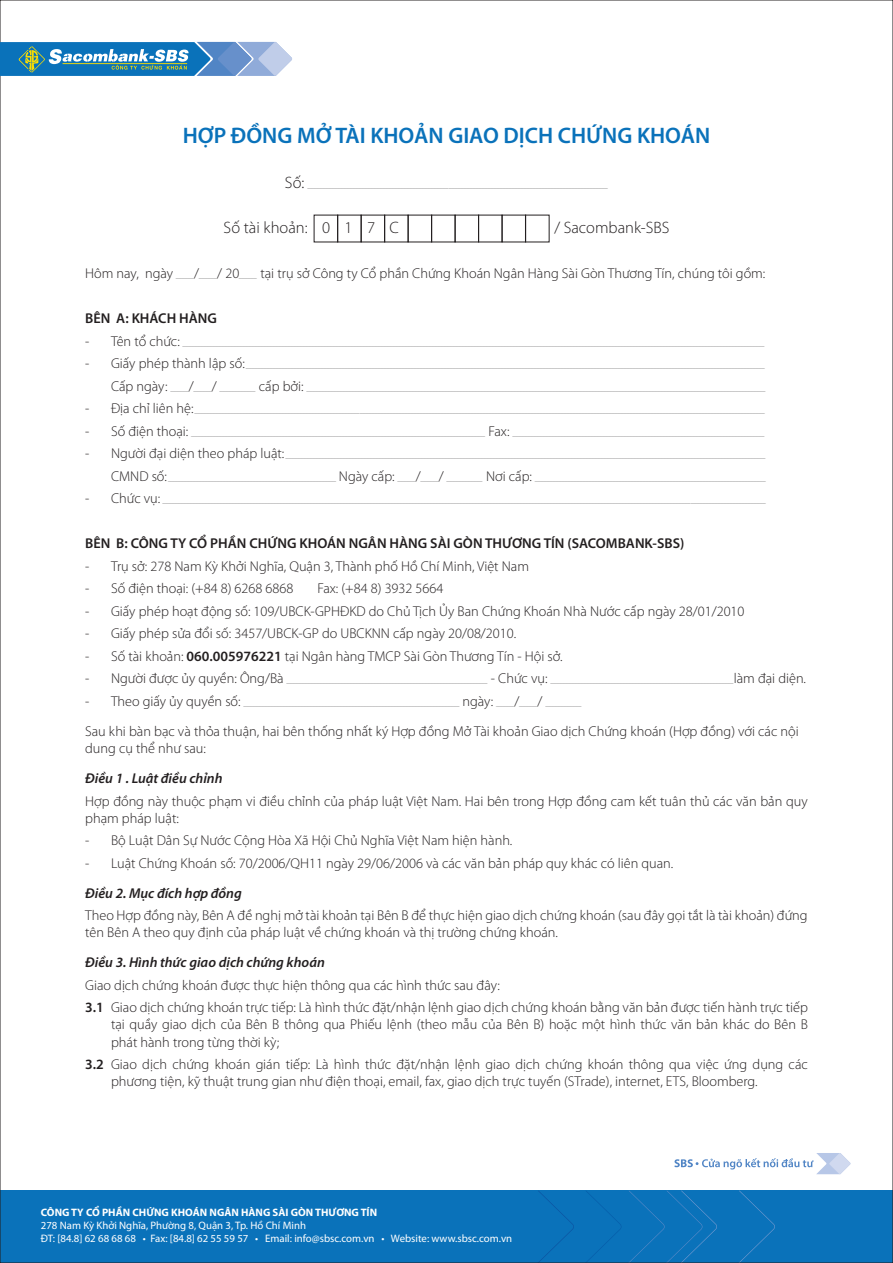
<style>
.page{position:relative;width:893px;height:1263px;background:#fff}
.page>*{position:absolute;margin:0;border:0;box-sizing:border-box;transform-origin:0 0}
.t1{font:600 22.5px "Myriad Pro";color:#0a72ba}
.t2{font:300 16.5px "Myriad Pro";color:#231f20}
.t3{font:300 14.25px/17.1px "Myriad Pro";color:#231f20}
.t4{font:600 14.25px "Myriad Pro";color:#231f20}
.t5{font:italic 600 14.25px "Myriad Pro";color:#231f20}
.t6{font:10.8px/12.9px "Myriad Pro";color:#fff}
.t7{font:700 10.8px "Myriad Pro";color:#fff}
.t8{font:italic 300 6px "Myriad Pro";color:#5c5b5c}
.s1{font-weight:600}
</style>
<div class="page">
<div style="left:0;top:1191px;width:893px;height:72px;background:#0a72ba"></div>
<svg style="left:674px;top:1153px;width:177px;height:21px"></svg>
<svg style="left:538px;top:1191px;width:36px;height:70px"></svg>
<svg style="left:586px;top:1191px;width:35px;height:70px"></svg>
<svg style="left:629px;top:1191px;width:88px;height:70px"></svg>
<svg style="left:739px;top:1191px;width:36px;height:70px"></svg>
<svg style="left:0;top:42px;width:292px;height:34px;background:#5295c2"></svg>
<div style="left:314px;top:215px;width:24px;height:27px;border:1px solid #231f20"></div>
<div style="left:361px;top:215px;width:24px;height:27px;border:1px solid #231f20"></div>
<div style="left:384px;top:215px;width:25px;height:27px;border:1px solid #231f20"></div>
<div style="left:408px;top:215px;width:24px;height:27px;border:1px solid #231f20"></div>
<div style="left:455px;top:215px;width:24px;height:27px;border:1px solid #231f20"></div>
<div style="left:478px;top:215px;width:24px;height:27px;border:1px solid #231f20"></div>
<div style="left:502px;top:215px;width:24px;height:27px;border:1px solid #231f20"></div>
<h1 class="t1" style="left:183px;top:122px;width:529px">HỢP ĐỒNG MỞ TÀI KHOẢN GIAO DỊCH CHỨNG KHOÁN</h1>
<h2 class="t2" style="left:285px;top:173px;width:21px">Số:</h2>
<p class="t8" style="left:308px;top:183px;width:301px">____________________________________________________________________________________________________</p>
<h2 class="t2" style="left:224px;top:218px;width:177px">Số tài khoản: 0 1 7 C</h2>
<h2 class="t2" style="left:554px;top:218px;width:116px">/ Sacombank-SBS</h2>
<p class="t8" style="left:239px;top:273px;width:19px">______</p>
<h3 class="t3" style="left:260px;top:265px;width:506px">tại trụ sở Công ty Cổ phần Chứng Khoán Ngân Hàng Sài Gòn Thương Tín, chúng tôi gồm:</h3>
<h3 class="t3" style="left:85px;top:265px;width:89px">Hôm nay, ngày</h3>
<p class="t8" style="left:176px;top:273px;width:19px">______</p>
<h3 class="t3" style="left:194px;top:265px;width:7px">/</h3>
<p class="t8" style="left:199px;top:273px;width:19px">______</p>
<h3 class="t3" style="left:217px;top:265px;width:24px">/ 20</h3>
<h3 class="t4" style="left:85px;top:310px;width:133px">BÊN A: KHÁCH HÀNG</h3>
<h3 class="t3" style="left:85px;top:332px;width:96px">- Tên tổ chức:</h3>
<p class="t8" style="left:183px;top:340px;width:583px">__________________________________________________________________________________________________________________________________________________________________________________________________</p>
<h3 class="t3" style="left:85px;top:355px;width:161px">- Giấy phép thành lập số:</h3>
<p class="t8" style="left:246px;top:363px;width:520px">_____________________________________________________________________________________________________________________________________________________________________________</p>
<h3 class="t3" style="left:111px;top:377px;width:58px">Cấp ngày:</h3>
<p class="t8" style="left:171px;top:385px;width:19px">______</p>
<p class="t8" style="left:220px;top:385px;width:37px">____________</p>
<h3 class="t3" style="left:259px;top:377px;width:46px">cấp bởi:</h3>
<p class="t8" style="left:307px;top:385px;width:461px">_________________________________________________________________________________________________________________________________________________________</p>
<h3 class="t3" style="left:189px;top:377px;width:7px">/</h3>
<p class="t8" style="left:194px;top:385px;width:19px">______</p>
<h3 class="t3" style="left:212px;top:377px;width:7px">/</h3>
<h3 class="t3" style="left:85px;top:400px;width:110px">- Địa chỉ liên hệ:</h3>
<p class="t8" style="left:195px;top:408px;width:572px">______________________________________________________________________________________________________________________________________________________________________________________________</p>
<h3 class="t3" style="left:85px;top:422px;width:105px">- Số điện thoại:</h3>
<p class="t8" style="left:191px;top:430px;width:295px">__________________________________________________________________________________________________</p>
<h3 class="t3" style="left:489px;top:422px;width:22px">Fax:</h3>
<p class="t8" style="left:513px;top:430px;width:253px">____________________________________________________________________________________</p>
<h3 class="t3" style="left:85px;top:445px;width:201px">- Người đại diện theo pháp luật:</h3>
<p class="t8" style="left:286px;top:453px;width:481px">________________________________________________________________________________________________________________________________________________________________</p>
<h3 class="t3" style="left:111px;top:467px;width:58px">CMND số:</h3>
<p class="t8" style="left:168px;top:475px;width:169px">________________________________________________________</p>
<h3 class="t3" style="left:339px;top:467px;width:57px">Ngày cấp:</h3>
<p class="t8" style="left:398px;top:475px;width:19px">______</p>
<p class="t8" style="left:447px;top:475px;width:37px">____________</p>
<h3 class="t3" style="left:486px;top:467px;width:47px">Nơi cấp:</h3>
<p class="t8" style="left:535px;top:475px;width:232px">_____________________________________________________________________________</p>
<h3 class="t3" style="left:416px;top:467px;width:7px">/</h3>
<p class="t8" style="left:421px;top:475px;width:19px">______</p>
<h3 class="t3" style="left:439px;top:467px;width:7px">/</h3>
<h3 class="t3" style="left:85px;top:490px;width:77px">- Chức vụ:</h3>
<p class="t8" style="left:163px;top:498px;width:604px">_________________________________________________________________________________________________________________________________________________________________________________________________________</p>
<h3 class="t4" style="left:85px;top:535px;width:601px">BÊN B: CÔNG TY CỔ PHẦN CHỨNG KHOÁN NGÂN HÀNG SÀI GÒN THƯƠNG TÍN (SACOMBANK-SBS)</h3>
<h3 class="t3" style="left:85px;top:557px;width:445px">- Trụ sở: 278 Nam Kỳ Khởi Nghĩa, Quận 3, Thành phố Hồ Chí Minh, Việt Nam</h3>
<h3 class="t3" style="left:85px;top:580px;width:210px">- Số điện thoại: (+84 8) 6268 6868</h3>
<h3 class="t3" style="left:317px;top:580px;width:127px">Fax: (+84 8) 3932 5664</h3>
<h3 class="t3" style="left:85px;top:602px;width:661px">- Giấy phép hoạt động số: 109/UBCK-GPHĐKD do Chủ Tịch Ủy Ban Chứng Khoán Nhà Nước cấp ngày 28/01/2010</h3>
<h3 class="t3" style="left:85px;top:625px;width:433px">- Giấy phép sửa đổi số: 3457/UBCK-GP do UBCKNN cấp ngày 20/08/2010.</h3>
<h3 class="t3" style="left:85px;top:647px;width:479px">- Số tài khoản: <span class="s1">060.005976221</span> tại Ngân hàng TMCP Sài Gòn Thương Tín - Hội sở.</h3>
<h3 class="t3" style="left:85px;top:670px;width:200px">- Người được ủy quyền: Ông/Bà</h3>
<p class="t8" style="left:287px;top:678px;width:202px">___________________________________________________________________</p>
<h3 class="t3" style="left:491px;top:670px;width:58px">- Chức vụ:</h3>
<p class="t8" style="left:551px;top:678px;width:184px">_____________________________________________________________</p>
<h3 class="t3" style="left:734px;top:670px;width:74px">làm đại diện.</h3>
<h3 class="t3" style="left:85px;top:692px;width:157px">- Theo giấy ủy quyền số:</h3>
<p class="t8" style="left:244px;top:700px;width:217px">________________________________________________________________________</p>
<h3 class="t3" style="left:462px;top:692px;width:33px">ngày:</h3>
<p class="t8" style="left:497px;top:700px;width:19px">______</p>
<h3 class="t3" style="left:515px;top:692px;width:7px">/</h3>
<p class="t8" style="left:520px;top:700px;width:19px">______</p>
<h3 class="t3" style="left:538px;top:692px;width:7px">/</h3>
<p class="t8" style="left:546px;top:700px;width:37px">____________</p>
<h3 class="t3" style="left:85px;top:722px;width:715px">Sau khi bàn bạc và thỏa thuận, hai bên thống nhất ký Hợp đồng Mở Tài khoản Giao dịch Chứng khoán (Hợp đồng) với các nội dung cụ thể như sau:</h3>
<h3 class="t5" style="left:85px;top:769px;width:139px">Điều 1 . Luật điều chỉnh</h3>
<h3 class="t3" style="left:85px;top:792px;width:724px">Hợp đồng này thuộc phạm vi điều chỉnh của pháp luật Việt Nam. Hai bên trong Hợp đồng cam kết tuân thủ các văn bản quy phạm pháp luật:</h3>
<h3 class="t3" style="left:85px;top:832px;width:429px">- Bộ Luật Dân Sự Nước Cộng Hòa Xã Hội Chủ Nghĩa Việt Nam hiện hành.</h3>
<h3 class="t3" style="left:85px;top:854px;width:590px">- Luật Chứng Khoán số: 70/2006/QH11 ngày 29/06/2006 và các văn bản pháp quy khác có liên quan.</h3>
<h3 class="t5" style="left:85px;top:884px;width:158px">Điều 2. Mục đích hợp đồng</h3>
<h3 class="t3" style="left:85px;top:907px;width:724px">Theo Hợp đồng này, Bên A đề nghị mở tài khoản tại Bên B để thực hiện giao dịch chứng khoán (sau đây gọi tắt là tài khoản) đứng tên Bên A theo quy định của pháp luật về chứng khoán và thị trường chứng khoán.</h3>
<h3 class="t5" style="left:85px;top:953px;width:241px">Điều 3. Hình thức giao dịch chứng khoán</h3>
<h3 class="t3" style="left:85px;top:974px;width:724px;line-height:22.5px">Giao dịch chứng khoán được thực hiện thông qua các hình thức sau đây:<br><span class="s1">3.1</span> Giao dịch chứng khoán trực tiếp: Là hình thức đặt/nhận lệnh giao dịch chứng khoán bằng văn bản được tiến hành trực tiếp</h3>
<h3 class="t3" style="left:111px;top:1016px;width:698px">tại quầy giao dịch của Bên B thông qua Phiếu lệnh (theo mẫu của Bên B) hoặc một hình thức văn bản khác do Bên B phát hành trong từng thời kỳ;</h3>
<h3 class="t3" style="left:111px;top:1055px;width:698px;text-indent:-26px"><span class="s1">3.2</span> Giao dịch chứng khoán gián tiếp: Là hình thức đặt/nhận lệnh giao dịch chứng khoán thông qua việc ứng dụng các phương tiện, kỹ thuật trung gian như điện thoại, email, fax, giao dịch trực tuyến (STrade), internet, ETS, Bloomberg.</h3>
<h3 class="t7" style="left:41px;top:1205px;width:338px">CÔNG TY CỔ PHẦN CHỨNG KHOÁN NGÂN HÀNG SÀI GÒN THƯƠNG TÍN</h3>
<h3 class="t6" style="left:41px;top:1219px;width:473px">278 Nam Kỳ Khởi Nghĩa, Phường 8, Quận 3, Tp. Hồ Chí Minh<br>ĐT: [84.8] 62 68 68 68 • Fax: [84.8] 62 55 59 57 • Email: info@sbsc.com.vn • Website: www.sbsc.com.vn</h3>
</div>
